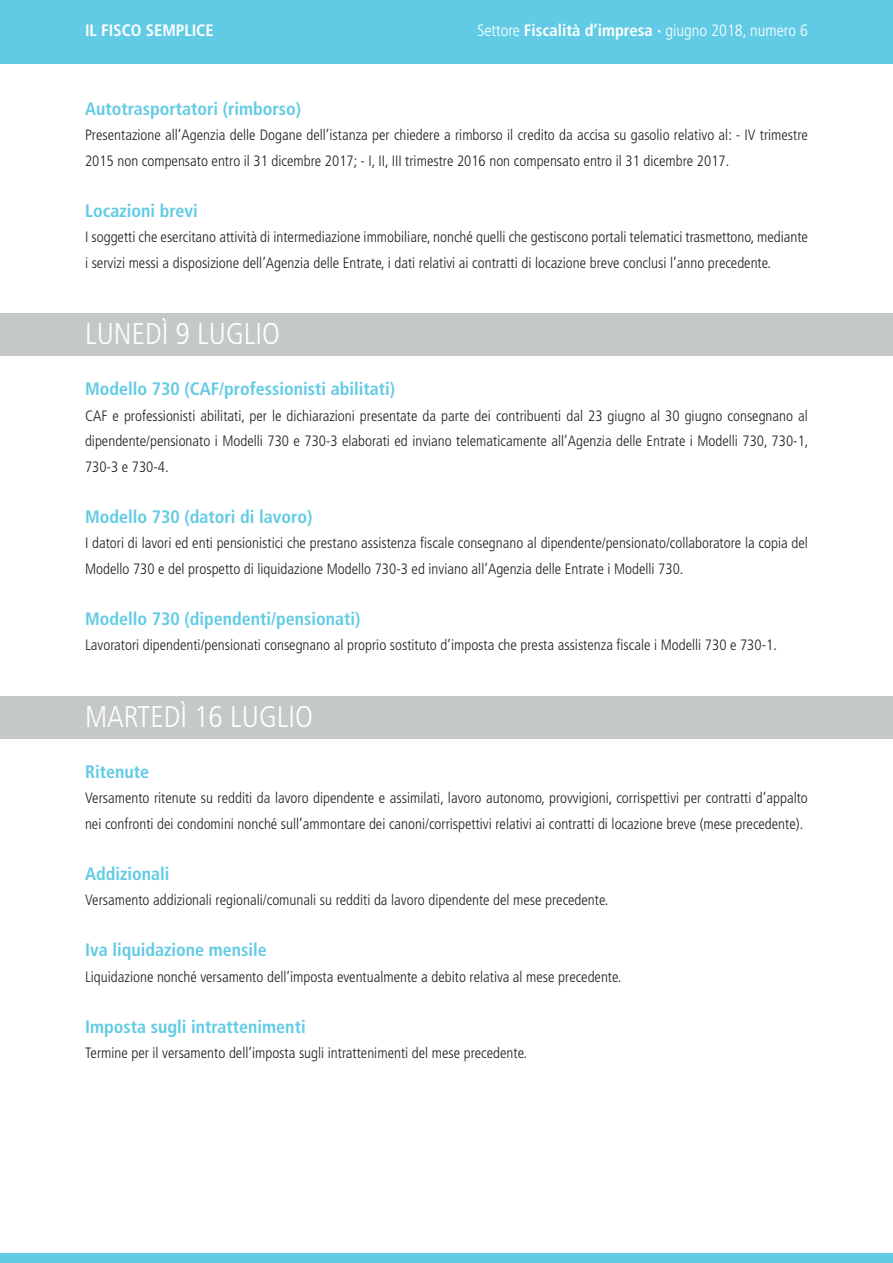
<style>
.page{position:relative;width:893px;height:1263px;background:#fff}
.page>*{position:absolute;margin:0;border:0;box-sizing:border-box;transform-origin:0 0}
.t1{font:300 condensed 30px "Frutiger LT Std";color:#fff}
.t2{font:700 condensed 18px "Frutiger LT Std";color:#61cbe5}
.t3{font:300 condensed 16.5px "Frutiger LT Std";color:#fff}
.t4{font:700 condensed 16.5px "Frutiger LT Std";color:#fff}
.t5{font:300 condensed 15px/25.5px "Frutiger LT Std";color:#231f20}
.s1{font-weight:700}
</style>
<div class="page">
<div style="left:0;top:0;width:893px;height:64px;background:#61cbe5"></div>
<div style="left:0;top:1252px;width:893px;height:11px;background:#61cbe5"></div>
<div style="left:0;top:313px;width:893px;height:43px;background:#c5c9c5"></div>
<div style="left:0;top:696px;width:893px;height:43px;background:#c5c9c5"></div>
<p class="t4" style="left:85px;top:20px;width:130px">IL FISCO SEMPLICE</p>
<p class="t3" style="left:477px;top:21px;width:332px">Settore <span class="s1">Fiscalità d’impresa ·</span> giugno 2018, numero 6</p>
<p class="t2" style="left:85px;top:98px;width:218px">Autotrasportatori (rimborso)</p>
<p class="t5" style="left:85px;top:123px;width:724px">Presentazione all’Agenzia delle Dogane dell’istanza per chiedere a rimborso il credito da accisa su gasolio relativo al: - IV trimestre<br>2015 non compensato entro il 31 dicembre 2017; - I, II, III trimestre 2016 non compensato entro il 31 dicembre 2017.</p>
<p class="t2" style="left:85px;top:200px;width:114px">Locazioni brevi</p>
<p class="t5" style="left:85px;top:225px;width:724px">I soggetti che esercitano attività di intermediazione immobiliare, nonché quelli che gestiscono portali telematici trasmettono, mediante i servizi messi a disposizione dell’Agenzia delle Entrate, i dati relativi ai contratti di locazione breve conclusi l’anno precedente.</p>
<h1 class="t1" style="left:85px;top:317px;width:196px">LUNEDÌ 9 LUGLIO</h1>
<p class="t2" style="left:85px;top:378px;width:312px">Modello 730 (CAF/professionisti abilitati)</p>
<p class="t5" style="left:85px;top:403px;width:725px;text-align:justify">CAF e professionisti abilitati, per le dichiarazioni presentate da parte dei contribuenti dal 23 giugno al 30 giugno consegnano al dipendente/pensionato i Modelli 730 e 730-3 elaborati ed inviano telematicamente all’Agenzia delle Entrate i Modelli 730, 730-1, 730-3 e 730-4.</p>
<p class="t2" style="left:85px;top:506px;width:229px">Modello 730 (datori di lavoro)</p>
<p class="t5" style="left:85px;top:531px;width:724px">I datori di lavori ed enti pensionistici che prestano assistenza fiscale consegnano al dipendente/pensionato/collaboratore la copia del<br>Modello 730 e del prospetto di liquidazione Modello 730-3 ed inviano all’Agenzia delle Entrate i Modelli 730.</p>
<p class="t2" style="left:85px;top:608px;width:277px">Modello 730 (dipendenti/pensionati)</p>
<p class="t5" style="left:85px;top:633px;width:693px">Lavoratori dipendenti/pensionati consegnano al proprio sostituto d’imposta che presta assistenza fiscale i Modelli 730 e 730-1.</p>
<h1 class="t1" style="left:85px;top:699px;width:229px">MARTEDÌ 16 LUGLIO</h1>
<p class="t2" style="left:85px;top:761px;width:66px">Ritenute</p>
<p class="t5" style="left:85px;top:786px;width:724px">Versamento ritenute su redditi da lavoro dipendente e assimilati, lavoro autonomo, provvigioni, corrispettivi per contratti d’appalto nei confronti dei condomini nonché sull’ammontare dei canoni/corrispettivi relativi ai contratti di locazione breve (mese precedente).</p>
<p class="t2" style="left:85px;top:863px;width:86px">Addizionali</p>
<p class="t5" style="left:85px;top:888px;width:525px">Versamento addizionali regionali/comunali su redditi da lavoro dipendente del mese precedente.</p>
<p class="t2" style="left:85px;top:939px;width:183px">Iva liquidazione mensile</p>
<p class="t5" style="left:85px;top:964px;width:538px">Liquidazione nonché versamento dell’imposta eventualmente a debito relativa al mese precedente.</p>
<p class="t2" style="left:85px;top:1016px;width:222px">Imposta sugli intrattenimenti</p>
<p class="t5" style="left:85px;top:1041px;width:444px">Termine per il versamento dell’imposta sugli intrattenimenti del mese precedente.</p>
</div>
